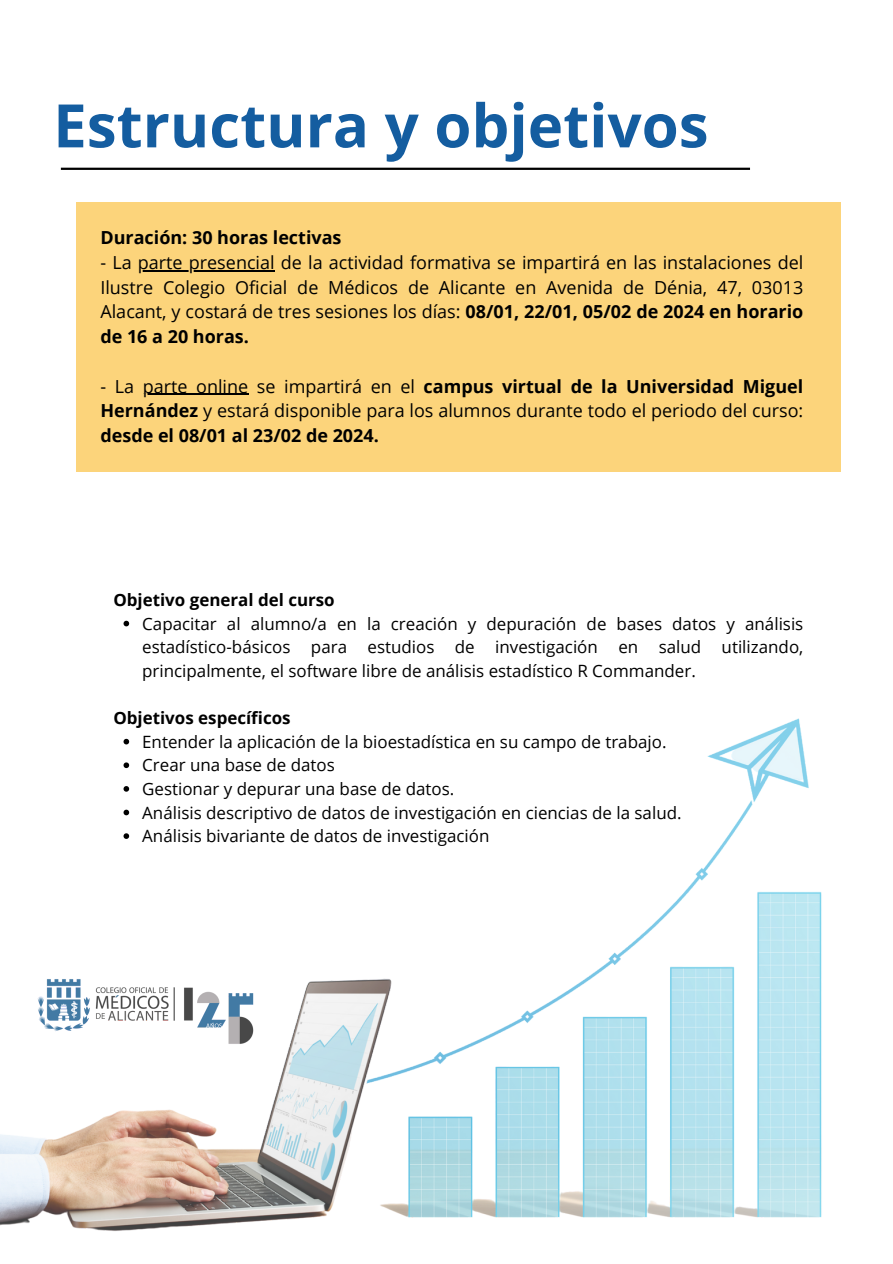
<style>
.page{position:relative;width:893px;height:1264px;background:#fff}
.page>*{position:absolute;margin:0;border:0;box-sizing:border-box;transform-origin:0 0}
.t1{font:700 60px "Open Sans";color:#145da0}
.t2{font:18px/24.8px "Open Sans";color:#000;text-align:justify}
.t3{font:700 18px "Open Sans";color:#000}
.t4{font:16.95px/23.5px "Open Sans";color:#000;text-align:justify}
.t5{font:700 16.95px "Open Sans";color:#000}
.s1{font-weight:700}
</style>
<div class="page">
<img style="left:1px;top:718px;width:821px;height:513px">
<svg style="left:123px;top:620px;width:6px;height:6px"></svg>
<svg style="left:123px;top:738px;width:6px;height:6px"></svg>
<svg style="left:123px;top:762px;width:6px;height:6px"></svg>
<svg style="left:123px;top:786px;width:6px;height:5px"></svg>
<svg style="left:123px;top:809px;width:6px;height:6px"></svg>
<svg style="left:123px;top:833px;width:6px;height:6px"></svg>
<div style="left:76px;top:202px;width:764px;height:269px;background:#fcd47b"></div>
<hr style="left:138px;top:270px;width:137px;height:1px;background:#000">
<hr style="left:143px;top:394px;width:105px;height:1px;background:#000">
<img style="left:29px;top:965px;width:234px;height:84px">
<hr style="left:61px;top:168px;width:689px;height:2px;background:#000">
<p class="t1" style="left:53px;top:83px;width:656px">Estructura y objetivos</p>
<p class="t3" style="left:100px;top:225px;width:242px">Duración: 30 horas lectivas</p>
<p class="t2" style="left:100px;top:249px;width:704px">- La parte presencial de la actividad formativa se impartirá en las instalaciones del Ilustre Colegio Oficial de Médicos de Alicante en Avenida de Dénia, 47, 03013<br>Alacant, y costará de tres sesiones los días: <span class="s1">08/01, 22/01, 05/02 de 2024 en horario de 16 a 20 horas.</span></p>
<p class="t2" style="left:100px;top:373px;width:704px">- La parte online se impartirá en el <span class="s1">campus virtual de la Universidad Miguel Hernández</span> y estará disponible para los alumnos durante todo el periodo del curso: <span class="s1">desde el 08/01 al 23/02 de 2024.</span></p>
<p class="t5" style="left:113px;top:588px;width:223px">Objetivo general del curso</p>
<p class="t4" style="left:142px;top:611px;width:662px">Capacitar al alumno/a en la creación y depuración de bases datos y análisis estadístico-básicos para estudios de investigación en salud utilizando, principalmente, el software libre de análisis estadístico R Commander.</p>
<p class="t5" style="left:113px;top:706px;width:179px">Objetivos específicos</p>
<p class="t4" style="left:142px;top:729px;width:525px">Entender la aplicación de la bioestadística en su campo de trabajo.</p>
<p class="t4" style="left:142px;top:753px;width:194px">Crear una base de datos</p>
<p class="t4" style="left:142px;top:776px;width:313px">Gestionar y depurar una base de datos.</p>
<p class="t4" style="left:142px;top:800px;width:541px">Análisis descriptivo de datos de investigación en ciencias de la salud.</p>
<p class="t4" style="left:142px;top:824px;width:348px">Análisis bivariante de datos de investigación</p>
</div>
